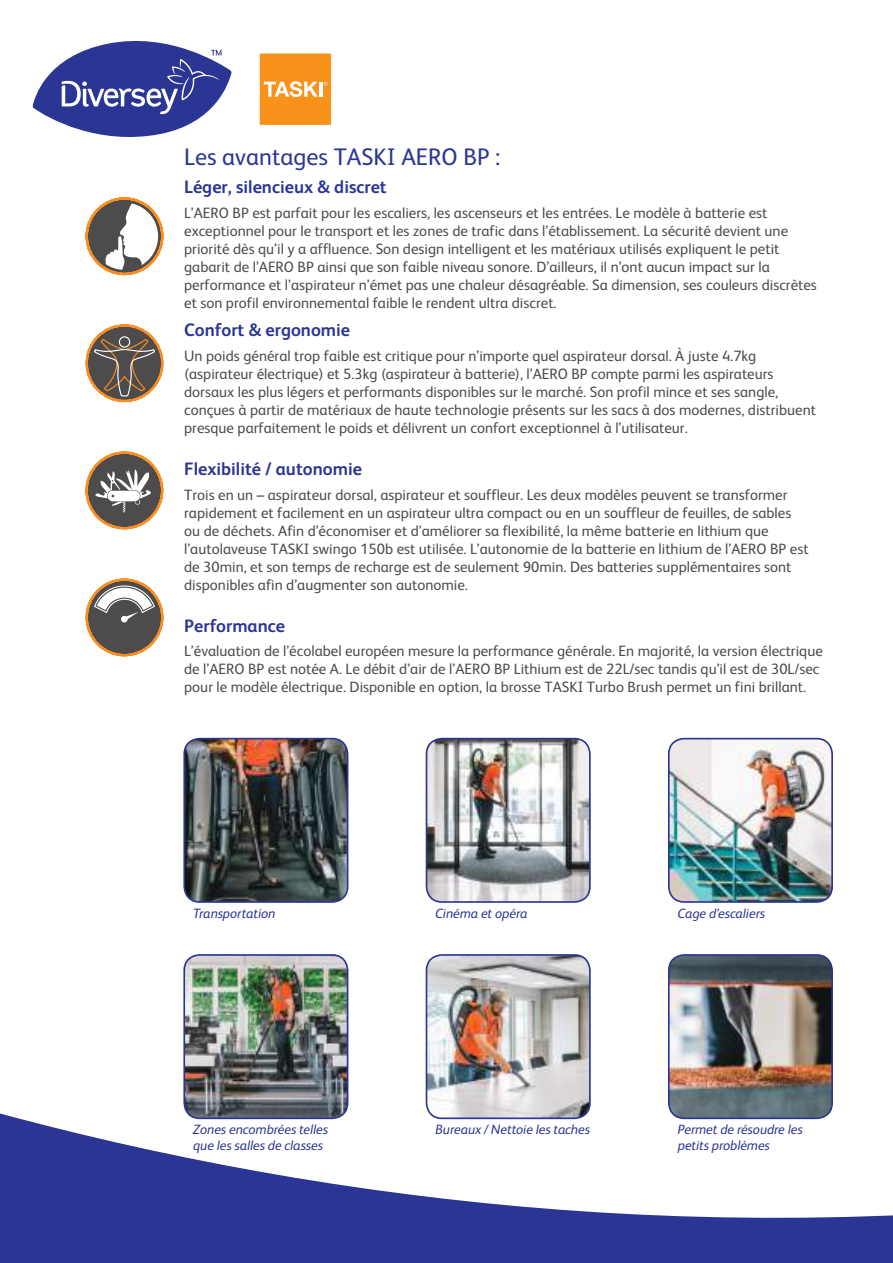
<style>
.page{position:relative;width:893px;height:1263px;background:#fff}
.page>*{position:absolute;margin:0;border:0;box-sizing:border-box;transform-origin:0 0}
.t1{font:24px "FS Albert Pro";color:#2b3593}
.t2{font:700 18px "FS Albert Pro";color:#2b3593}
.t3{font:15px/18px "FS Albert Pro";color:#4e4b4c}
.t4{font:italic 13.5px/16.2px "FS Albert Pro";letter-spacing:-.005em;color:#2b3593}
</style>
<div class="page">
<svg style="left:0;top:997px;width:893px;height:266px"></svg>
<svg style="left:33px;top:41px;width:199px;height:96px"></svg>
<svg style="left:260px;top:54px;width:71px;height:71px;background:#f99c30"></svg>
<img style="left:184px;top:739px;width:164px;height:163px">
<div style="left:183px;top:738px;width:165px;height:165px;border:2px solid #2b3593;border-radius:15px"></div>
<img style="left:669px;top:739px;width:163px;height:163px">
<div style="left:668px;top:738px;width:165px;height:165px;border:2px solid #2b3593;border-radius:15px"></div>
<img style="left:426px;top:955px;width:164px;height:163px">
<div style="left:426px;top:954px;width:165px;height:165px;border:2px solid #2b3593;border-radius:15px"></div>
<img style="left:669px;top:955px;width:163px;height:163px">
<div style="left:668px;top:954px;width:165px;height:165px;border:2px solid #2b3593;border-radius:15px"></div>
<img style="left:184px;top:955px;width:164px;height:163px">
<div style="left:183px;top:954px;width:165px;height:165px;border:2px solid #2b3593;border-radius:15px"></div>
<img style="left:426px;top:739px;width:164px;height:163px">
<div style="left:426px;top:738px;width:165px;height:165px;border:2px solid #2b3593;border-radius:15px"></div>
<svg style="left:85px;top:578px;width:79px;height:79px"></svg>
<svg style="left:85px;top:324px;width:79px;height:79px"></svg>
<svg style="left:85px;top:451px;width:79px;height:79px"></svg>
<svg style="left:85px;top:197px;width:79px;height:79px"></svg>
<h1 class="t1" style="left:184px;top:140px;width:317px">Les avantages TASKI AERO BP :</h1>
<p class="t2" style="left:184px;top:174px;width:204px">Léger, silencieux &amp; discret</p>
<p class="t3" style="left:184px;top:203px;width:634px">L’AERO BP est parfait pour les escaliers, les ascenseurs et les entrées. Le modèle à batterie est exceptionnel pour le transport et les zones de trafic dans l’établissement. La sécurité devient une priorité dès qu’il y a affluence. Son design intelligent et les matériaux utilisés expliquent le petit gabarit de l’AERO BP ainsi que son faible niveau sonore. D’ailleurs, il n’ont aucun impact sur la performance et l’aspirateur n’émet pas une chaleur désagréable. Sa dimension, ses couleurs discrètes et son profil environnemental faible le rendent ultra discret.</p>
<p class="t2" style="left:184px;top:318px;width:168px">Confort &amp; ergonomie</p>
<p class="t3" style="left:184px;top:346px;width:633px">Un poids général trop faible est critique pour n’importe quel aspirateur dorsal. À juste 4.7kg (aspirateur électrique) et 5.3kg (aspirateur à batterie), l’AERO BP compte parmi les aspirateurs dorsaux les plus légers et performants disponibles sur le marché. Son profil mince et ses sangle, conçues à partir de matériaux de haute technologie présents sur les sacs à dos modernes, distribuent presque parfaitement le poids et délivrent un confort exceptionnel à l’utilisateur.</p>
<p class="t2" style="left:184px;top:456px;width:179px">Flexibilité / autonomie</p>
<p class="t3" style="left:184px;top:484px;width:626px">Trois en un – aspirateur dorsal, aspirateur et souffleur. Les deux modèles peuvent se transformer rapidement et facilement en un aspirateur ultra compact ou en un souffleur de feuilles, de sables ou de déchets. Afin d’économiser et d’améliorer sa flexibilité, la même batterie en lithium que l’autolaveuse TASKI swingo 150b est utilisée. L’autonomie de la batterie en lithium de l’AERO BP est de 30min, et son temps de recharge est de seulement 90min. Des batteries supplémentaires sont disponibles afin d’augmenter son autonomie.</p>
<p class="t2" style="left:184px;top:613px;width:102px">Performance</p>
<p class="t3" style="left:184px;top:641px;width:640px">L’évaluation de l’écolabel européen mesure la performance générale. En majorité, la version électrique de l’AERO BP est notée A. Le débit d’air de l’AERO BP Lithium est de 22L/sec tandis qu’il est de 30L/sec pour le modèle électrique. Disponible en option, la brosse TASKI Turbo Brush permet un fini brillant.</p>
<p class="t4" style="left:193px;top:905px;width:84px">Transportation</p>
<p class="t4" style="left:435px;top:905px;width:94px">Cinéma et opéra</p>
<p class="t4" style="left:678px;top:905px;width:89px">Cage d’escaliers</p>
<p class="t4" style="left:193px;top:1121px;width:136px">Zones encombrées telles que les salles de classes</p>
<p class="t4" style="left:678px;top:1121px;width:126px">Permet de résoudre les petits problèmes</p>
<p class="t4" style="left:435px;top:1121px;width:156px">Bureaux / Nettoie les taches</p>
</div>
